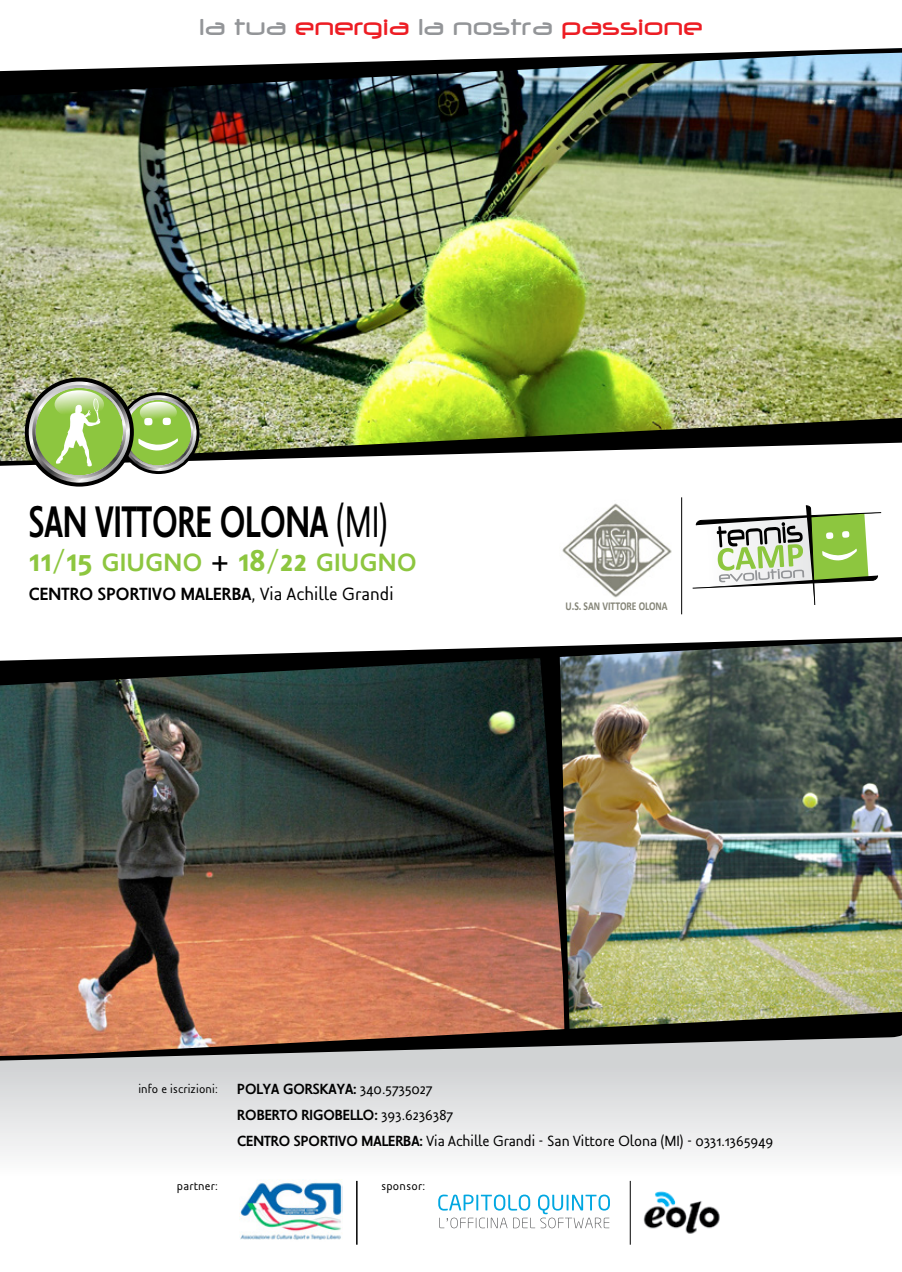
<style>
.page{position:relative;width:902px;height:1272px;background:#fff}
.page>*{position:absolute;margin:0;border:0;box-sizing:border-box;transform-origin:0 0}
.t1{font:700 45px "Legal LT Std";color:#000;scale:.75 1}
.t2{font:27px "Neuropol";letter-spacing:.025em;color:#ed1d24}
.t3{font:700 25.5px "Legal LT Std";letter-spacing:.03em;color:#8dc63f}
.t4{font:700 18px "Legal LT Std";color:#000}
.t5{font:18px "Legal LT Std";letter-spacing:.01em;color:#000}
.t6{font:700 15px/26.2px "Legal LT Std";color:#000}
.t7{font:15px "Legal LT Std";color:#000}
.t8{font:12px "Legal LT Std";letter-spacing:.015em;color:#000}
.t9{font:700 12px "Calibri";color:#858578;scale:.8 1}
.s1{color:#939598}
.s2{font-weight:400}
.s3{font-size:31.5px}
.s4{font-weight:400;font-size:31.5px}
.s5{font-weight:400;font-size:31.5px;color:#000}
.s6{font-weight:700}
</style>
<div class="page">
<svg style="left:0;top:1063px;width:901px;height:172px"></svg>
<img style="left:0;top:116px;width:901px;height:283px">
<img style="left:0;top:691px;width:521px;height:315px">
<img style="left:239px;top:1178px;width:103px;height:62px">
<hr style="left:629px;top:1180px;width:1px;height:64px;background:#000">
<hr style="left:356px;top:1180px;width:1px;height:64px;background:#000">
<img style="left:642px;top:1191px;width:91px;height:44px">
<svg style="left:438px;top:1194px;width:172px;height:34px"></svg>
<img style="left:572px;top:691px;width:329px;height:315px">
<svg style="left:0;top:1006px;width:901px;height:57px;background:#9b7c67"></svg>
<svg style="left:692px;top:505px;width:190px;height:99px"></svg>
<img style="left:0;top:399px;width:901px;height:67px">
<img style="left:0;top:48px;width:901px;height:68px">
<svg style="left:28px;top:380px;width:169px;height:103px"></svg>
<div style="left:25px;top:377px;width:109px;height:109px;border:4px solid #000;border-radius:50%"></div>
<svg style="left:0;top:637px;width:901px;height:54px"></svg>
<img style="left:521px;top:653px;width:51px;height:385px">
<hr style="left:681px;top:497px;width:1px;height:117px;background:#000">
<img style="left:562px;top:503px;width:110px;height:95px">
<h2 class="t2" style="left:199px;top:13px;width:504px"><span class="s1">la tua</span> energia <span class="s1">la nostra</span> passione</h2>
<h1 class="t1" style="left:29px;top:497px;width:136px">SAN VITTORE</h1>
<h1 class="t1" style="left:220px;top:497px;width:225px">OLONA <span class="s2">(MI)</span></h1>
<h3 class="t3" style="left:29px;top:548px;width:384px"><span class="s3">11</span><span class="s4">/</span><span class="s3">15</span> GIUGNO <span class="s5">+</span> <span class="s3">18</span><span class="s4">/</span><span class="s3">22</span> GIUGNO</h3>
<p class="t4" style="left:29px;top:584px;width:45px">CENTRO</p>
<p class="t4" style="left:98px;top:584px;width:19px">SPORTI</p>
<p class="t4" style="left:152px;top:584px;width:40px">VO MALERBA</p>
<p class="t5" style="left:251px;top:584px;width:143px">, Via Achille Grandi</p>
<p class="t9" style="left:565px;top:598px;width:129px">U.S. SAN VITTORE OLONA</p>
<p class="t8" style="left:138px;top:1081px;width:81px">info e iscrizioni:</p>
<p class="t6" style="left:237px;top:1075px;width:217px">POLYA GORSKAYA: <span class="s2">340.5735027<br></span>ROBERTO RIGOBELLO: <span class="s2">393.6236387<br></span>CENTRO</p>
<p class="t6" style="left:294px;top:1128px;width:9px">SPORTI</p>
<p class="t6" style="left:338px;top:1128px;width:44px">VO MALERBA</p>
<p class="t7" style="left:419px;top:1132px;width:355px"><span class="s6">:</span> Via Achille Grandi - San Vittore Olona (MI) - 0331.1365949</p>
<p class="t8" style="left:177px;top:1179px;width:43px">partner:</p>
<p class="t8" style="left:381px;top:1179px;width:45px">sponsor:</p>
</div>
